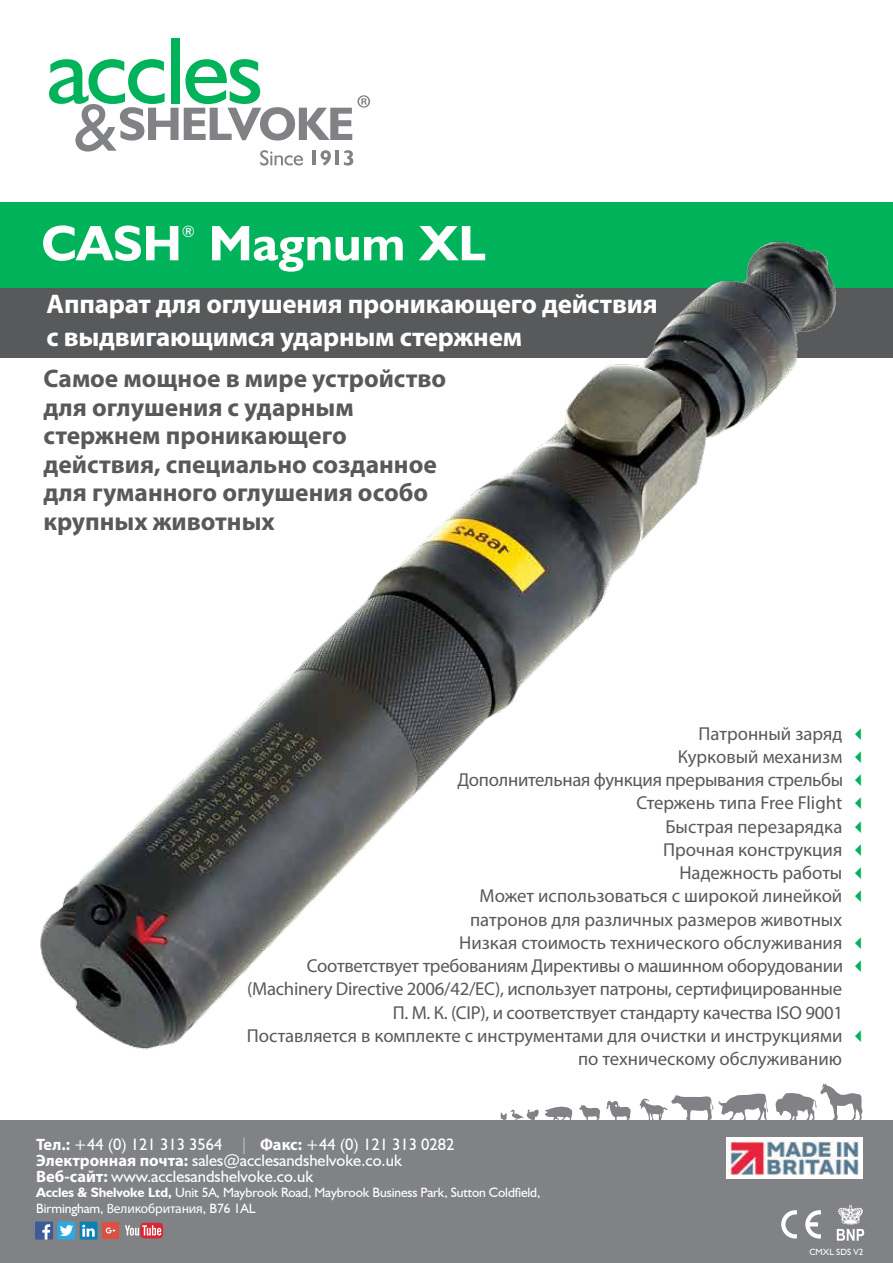
<style>
.page{position:relative;width:893px;height:1263px;background:#fff}
.page>*{position:absolute;margin:0;border:0;box-sizing:border-box;transform-origin:0 0}
.t1{font:700 50.1px "Humanist 521 BT";color:#fff}
.t2{font:700 27px/33px "Myriad Pro";letter-spacing:-.01em;color:#fff}
.t3{font:700 25.5px/28.5px "Myriad Pro";color:#58595b}
.t4{font:18.75px "Myriad Pro";letter-spacing:-.005em;color:#58595b}
.t5{font:16.5px/15.8px "Humanist 521 BT";color:#fff}
.t6{font:15.9px "Humanist 521 BT";color:#fff}
.t7{font:13.5px/15.8px "Humanist 521 BT";letter-spacing:-.01em;color:#fff}
.t8{font:9px "Humanist 521 BT";color:#fff}
.s1{color:#00b259}
.s2{font-family:"Myriad Pro";font-weight:700}
.s3{font-family:"Myriad Pro";color:#bcbec0}
.s4{font-weight:700}
.s5{font-family:"Myriad Pro"}
</style>
<div class="page">
<div style="left:0;top:1120px;width:893px;height:143px;background:#808285"></div>
<div style="left:171px;top:38px;width:8px;height:65px;background:#00b259"></div>
<svg style="left:49px;top:59px;width:321px;height:107px"></svg>
<svg style="left:837px;top:1205px;width:27px;height:36px"></svg>
<svg style="left:805px;top:1210px;width:16px;height:28px"></svg>
<svg style="left:781px;top:1210px;width:16px;height:28px"></svg>
<svg style="left:102px;top:1222px;width:17px;height:17px"></svg>
<div style="left:80px;top:1222px;width:17px;height:17px;background:#0b81b1"></div>
<svg style="left:82px;top:1225px;width:13px;height:12px"></svg>
<div style="left:35px;top:1221px;width:18px;height:18px;background:#3e5b99"></div>
<svg style="left:42px;top:1224px;width:8px;height:15px"></svg>
<div style="left:57px;top:1221px;width:18px;height:18px;background:#2ba9e0"></div>
<svg style="left:60px;top:1225px;width:13px;height:11px"></svg>
<svg style="left:125px;top:1222px;width:38px;height:16px"></svg>
<img style="left:0;top:202px;width:893px;height:977px">
<h1 class="t1" style="left:41px;top:212px;width:142px">CASH</h1>
<p class="t6" style="left:182px;top:221px;width:15px">®</p>
<h1 class="t1" style="left:209px;top:212px;width:278px">Magnum XL</h1>
<h2 class="t2" style="left:47px;top:287px;width:613px">Аппарат для оглушения проникающего действия с выдвигающимся ударным стержнем</h2>
<h3 class="t3" style="left:44px;top:363px;width:404px">Самое мощное в мире устройство для оглушения с ударным стержнем проникающего действия, специально созданное для гуманного оглушения особо крупных животных</h3>
<p class="t4" style="left:699px;top:722px;width:172px">Патронный заряд <span class="s1">✓</span></p>
<p class="t4" style="left:678px;top:745px;width:193px">Курковый механизм <span class="s1">✓</span></p>
<p class="t4" style="left:458px;top:768px;width:413px">Дополнительная функция прерывания стрельбы <span class="s1">✓</span></p>
<p class="t4" style="left:636px;top:791px;width:234px">Стержень типа Free Flight <span class="s1">✓</span></p>
<p class="t4" style="left:665px;top:815px;width:205px">Быстрая перезарядка <span class="s1">✓</span></p>
<p class="t4" style="left:663px;top:838px;width:207px">Прочная конструкция <span class="s1">✓</span></p>
<p class="t4" style="left:679px;top:861px;width:191px">Надежность работы <span class="s1">✓</span></p>
<p class="t4" style="left:480px;top:884px;width:391px">Может использоваться с широкой линейкой <span class="s1">✓</span></p>
<p class="t4" style="left:470px;top:908px;width:373px">патронов для различных размеров животных</p>
<p class="t4" style="left:459px;top:931px;width:411px">Низкая стоимость технического обслуживания <span class="s1">✓</span></p>
<p class="t4" style="left:307px;top:954px;width:564px">Соответствует требованиям Директивы о машинном оборудовании <span class="s1">✓</span></p>
<p class="t4" style="left:247px;top:977px;width:596px">(Machinery Directive 2006/42/EC), использует патроны, сертифицированные</p>
<p class="t4" style="left:393px;top:1001px;width:452px">П. М. К. (CIP), и соответствует стандарту качества ISO 9001</p>
<p class="t4" style="left:247px;top:1024px;width:624px">Поставляется в комплекте с инструментами для очистки и инструкциями <span class="s1">✓</span></p>
<p class="t4" style="left:578px;top:1047px;width:266px">по техническому обслуживанию</p>
<p class="t5" style="left:36px;top:1136px;width:420px"><span class="s2">Тел.:</span> +44 (0) 121 313 3564 <span class="s3">|</span> <span class="s2">Факс:</span> +44 (0) 121 313 0282<br><span class="s2">Электронная почта:</span> sales@acclesandshelvoke.co.uk<br><span class="s2">Веб-сайт:</span> www.acclesandshelvoke.co.uk</p>
<p class="t7" style="left:36px;top:1184px;width:506px"><span class="s4">Accles &amp; Shelvoke Ltd,</span> Unit 5A, Maybrook Road, Maybrook Business Park, Sutton Coldfield,<br>Birmingham, <span class="s5">Великобритания</span>, B76 1AL</p>
<p class="t8" style="left:809px;top:1246px;width:55px">CMXL SDS V2</p>
</div>
